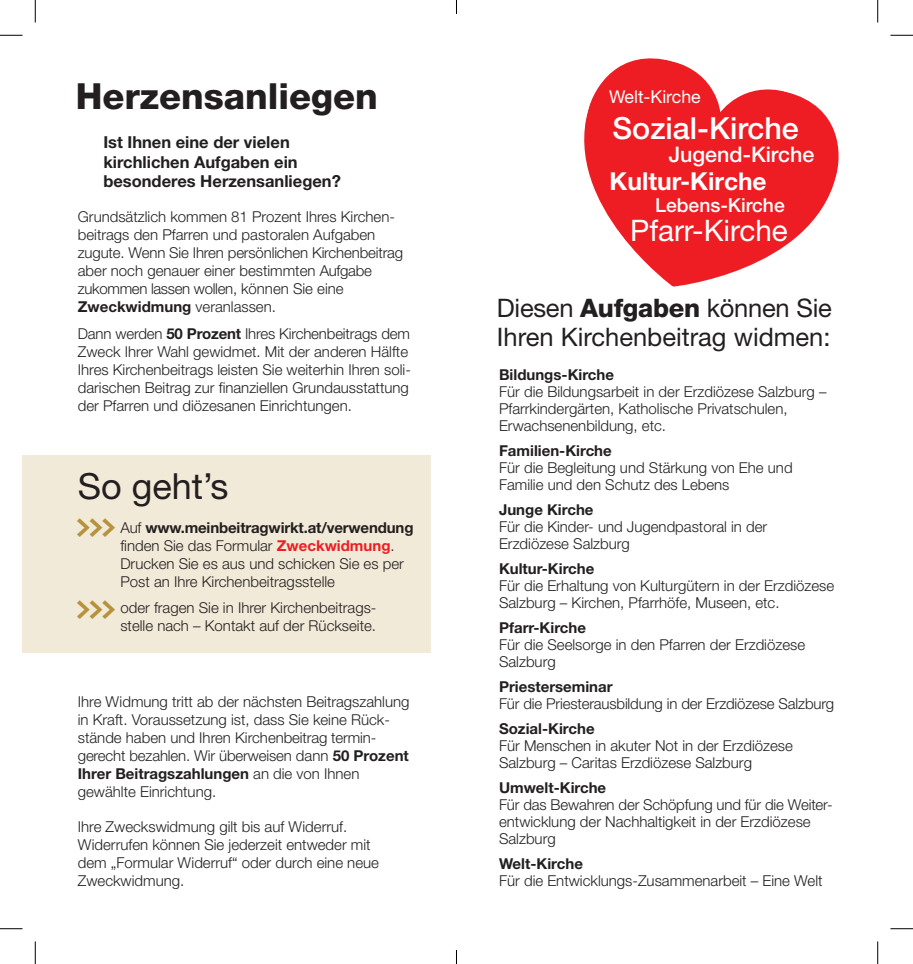
<style>
.page{position:relative;width:913px;height:964px;background:#fff}
.page>*{position:absolute;margin:0;border:0;box-sizing:border-box;transform-origin:0 0}
.t1{font:800 36px "Helvetica Neue";color:#231f20}
.t2{font:36px "Helvetica Neue";color:#231f20}
.t3{font:700 31.5px "The Sans B7";color:#b6923d}
.t4{font:500 30.45px "Helvetica Neue";color:#fff}
.t5{font:29.7px "Helvetica Neue";color:#fff}
.t6{font:25.5px/28.5px "Helvetica Neue";color:#231f20}
.t7{font:700 24.75px "Helvetica Neue";color:#fff}
.t8{font:500 21.45px "Helvetica Neue";color:#fff}
.t9{font:500 19.35px "Helvetica Neue";color:#fff}
.t10{font:17.7px "Helvetica Neue";color:#fff}
.t11{font:700 16.5px/19.5px "Helvetica Neue";color:#231f20}
.t12{font:300 15px/18px "Helvetica Neue";color:#231f20}
.t13{font:700 15px "Helvetica Neue";color:#231f20}
.s1{font-weight:700}
.s2{font-weight:700;color:#ee1d23}
.s3{font-size:24.45px}
.s4{font-weight:800}
</style>
<div class="page">
<div style="left:22px;top:455px;width:409px;height:197px;background:#f2ead8"></div>
<svg style="left:584px;top:58px;width:255px;height:229px;fill:#ee1d23"></svg>
<svg style="left:0;top:35px;width:22px;height:1px"></svg>
<svg style="left:890px;top:35px;width:22px;height:1px"></svg>
<svg style="left:0;top:928px;width:22px;height:1px"></svg>
<svg style="left:890px;top:928px;width:22px;height:1px"></svg>
<svg style="left:35px;top:0;width:1px;height:22px"></svg>
<svg style="left:35px;top:941px;width:1px;height:22px"></svg>
<svg style="left:877px;top:0;width:1px;height:22px"></svg>
<svg style="left:877px;top:941px;width:1px;height:22px"></svg>
<svg style="left:456px;top:0;width:1px;height:13px"></svg>
<svg style="left:456px;top:950px;width:1px;height:13px"></svg>
<h1 class="t1" style="left:76px;top:74px;width:304px">Herzensanliegen</h1>
<p class="t11" style="left:103px;top:132px;width:239px">Ist Ihnen eine der vielen kirchlichen Aufgaben ein besonderes Herzensanliegen?</p>
<p class="t12" style="left:78px;top:207px;width:327px">Grundsätzlich kommen 81 Prozent Ihres Kirchen&shy;beitrags den Pfarren und pastoralen Aufgaben zugute. Wenn Sie Ihren persönlichen Kirchenbeitrag aber noch genauer einer bestimmten Aufgabe zukommen lassen wollen, können Sie eine <span class="s1">Zweckwidmung</span> veranlassen.</p>
<p class="t12" style="left:78px;top:324px;width:334px">Dann werden <span class="s1">50 Prozent</span> Ihres Kirchenbeitrags dem Zweck Ihrer Wahl gewidmet. Mit der anderen Hälfte Ihres Kirchenbeitrags leisten Sie weiterhin Ihren soli&shy;darischen Beitrag zur finanziellen Grundausstattung der Pfarren und diözesanen Einrichtungen.</p>
<h1 class="t2" style="left:78px;top:464px;width:152px">So geht’s</h1>
<h2 class="t3" style="left:75px;top:509px;width:44px">&gt;&gt;&gt;</h2>
<p class="t12" style="left:120px;top:518px;width:294px">Auf <span class="s1">www.meinbeitragwirkt.at/verwendung </span>finden Sie das Formular <span class="s2">Zweckwidmung</span>.<br>Drucken Sie es aus und schicken Sie es per Post an Ihre Kirchenbeitragsstelle</p>
<p class="t12" style="left:120px;top:598px;width:257px">oder fragen Sie in Ihrer Kirchenbeitrags&shy;stelle nach – Kontakt auf der Rückseite.</p>
<h2 class="t3" style="left:75px;top:591px;width:44px">&gt;&gt;&gt;</h2>
<p class="t12" style="left:78px;top:692px;width:333px">Ihre Widmung tritt ab der nächsten Beitragszahlung in Kraft. Voraussetzung ist, dass Sie keine Rück&shy;stände haben und Ihren Kirchenbeitrag termin&shy;gerecht bezahlen. Wir überweisen dann <span class="s1">50 Prozent Ihrer Beitragszahlungen</span> an die von Ihnen gewählte Einrichtung.</p>
<p class="t12" style="left:78px;top:817px;width:302px">Ihre Zweckswidmung gilt bis auf Widerruf.<br>Widerrufen können Sie jederzeit entweder mit dem „Formular Widerruf“ oder durch eine neue Zweckwidmung.</p>
<p class="t10" style="left:609px;top:86px;width:93px">Welt-Kirche</p>
<h3 class="t4" style="left:612px;top:110px;width:188px">Sozial-Kirche</h3>
<h3 class="t7" style="left:609px;top:166px;width:158px">Kultur-Kir<span class="s3">che</span></h3>
<h3 class="t8" style="left:668px;top:142px;width:147px">Jugend-Kirche</h3>
<p class="t9" style="left:655px;top:193px;width:131px">Lebens-Kirche</p>
<h3 class="t5" style="left:630px;top:213px;width:159px">Pfarr-Kirche</h3>
<h3 class="t6" style="left:497px;top:293px;width:336px">Diesen <span class="s4">Aufgaben</span> können Sie<br>Ihren Kirchenbeitrag widmen:</h3>
<p class="t13" style="left:499px;top:365px;width:116px">Bildungs-Kirche</p>
<p class="t12" style="left:499px;top:382px;width:329px;line-height:17.2px">Für die Bildungsarbeit in der Erzdiözese Salzburg –<br>Pfarrkindergärten, Katholische Privatschulen,<br>Erwachsenenbildung, etc.</p>
<p class="t13" style="left:499px;top:441px;width:114px">Familien-Kirche</p>
<p class="t12" style="left:499px;top:459px;width:295px;line-height:17.2px">Für die Begleitung und Stärkung von Ehe und<br>Familie und den Schutz des Lebens</p>
<p class="t13" style="left:499px;top:500px;width:96px">Junge Kirche</p>
<p class="t12" style="left:499px;top:517px;width:270px;line-height:17.2px">Für die Kinder- und Jugendpastoral in der<br>Erzdiözese Salzburg</p>
<p class="t13" style="left:499px;top:559px;width:97px">Kultur-Kirche</p>
<p class="t12" style="left:499px;top:576px;width:337px;line-height:17.2px">Für die Erhaltung von Kulturgütern in der Erzdiözese<br>Salzburg – Kirchen, Pfarrhöfe, Museen, etc.</p>
<p class="t13" style="left:499px;top:618px;width:88px">Pfarr-Kirche</p>
<p class="t12" style="left:499px;top:635px;width:307px;line-height:17.2px">Für die Seelsorge in den Pfarren der Erzdiözese<br>Salzburg</p>
<p class="t13" style="left:499px;top:677px;width:115px">Priesterseminar</p>
<p class="t12" style="left:499px;top:694px;width:337px">Für die Priesterausbildung in der Erzdiözese Salzburg</p>
<p class="t13" style="left:499px;top:719px;width:97px">Sozial-Kirche</p>
<p class="t12" style="left:499px;top:736px;width:295px;line-height:17.2px">Für Menschen in akuter Not in der Erzdiözese<br>Salzburg – Caritas Erzdiözese Salzburg</p>
<p class="t13" style="left:499px;top:778px;width:109px">Umwelt-Kirche</p>
<p class="t12" style="left:499px;top:795px;width:335px;line-height:17.2px">Für das Bewahren der Schöpfung und für die Weiter&shy;entwicklung der Nachhaltigkeit in der Erzdiözese<br>Salzburg</p>
<p class="t13" style="left:499px;top:854px;width:85px">Welt-Kirche</p>
<p class="t12" style="left:499px;top:871px;width:325px">Für die Entwicklungs-Zusammenarbeit – Eine Welt</p>
</div>
